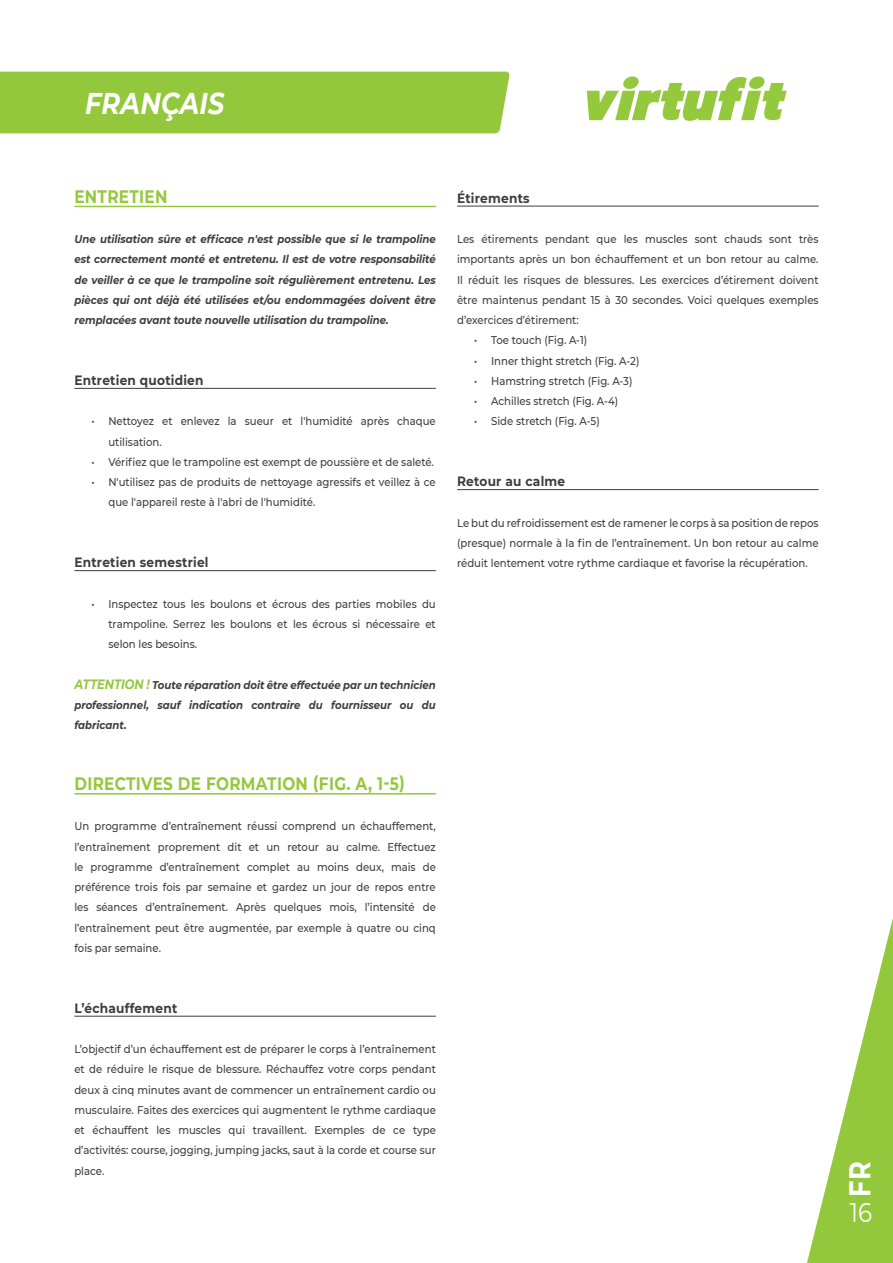
<style>
.page{position:relative;width:893px;height:1263px;background:#fff}
.page>*{position:absolute;margin:0;border:0;box-sizing:border-box;transform-origin:0 0}
.t1{font:italic 700 30px "Montserrat";letter-spacing:.01em;color:#fff;scale:.85 1}
.t2{font:700 30px "Montserrat";color:#fff;scale:.85 1}
.t3{font:27px "Montserrat";color:#fff;scale:.85 1}
.VF__Opsomming_platte_tekst{font:700 18px "Montserrat";letter-spacing:.02em;color:#94c83c;scale:.85 1}
.VF__Opsomming_platte_tekst-2{font:700 13.5px "Montserrat";letter-spacing:.02em;color:#3e3e3f;scale:.9 1}
.VF__Opsomming_platte_tekst-3{font:500 11.25px/20.2px "Montserrat";color:#3e3e3f;text-align:justify;scale:.9 1}
.t4{font:italic 700 11.25px/20.2px "Montserrat";color:#3e3e3f;text-align:justify;scale:.9 1}
.s1{font-size:13.5px;color:#94c83c}
</style>
<div class="page">
<div style="left:0;top:72px;width:510px;height:61px;background:#94c83c"></div>
<svg style="left:587px;top:76px;width:200px;height:45px"></svg>
<svg style="left:807px;top:918px;width:86px;height:345px"></svg>
<hr style="left:457px;top:206px;width:362px;height:1px;background:#3e3e3f">
<hr style="left:457px;top:489px;width:362px;height:1px;background:#3e3e3f">
<hr style="left:74px;top:206px;width:362px;height:1px;background:#94c83c">
<hr style="left:74px;top:388px;width:362px;height:1px;background:#3e3e3f">
<hr style="left:74px;top:570px;width:362px;height:1px;background:#3e3e3f">
<hr style="left:74px;top:793px;width:362px;height:1px;background:#94c83c">
<hr style="left:74px;top:1016px;width:362px;height:1px;background:#3e3e3f">
<h1 class="t1" style="left:85px;top:82px;width:166px">FRANÇAIS</h1>
<p class="VF__Opsomming_platte_tekst" style="left:74px;top:183px;width:111px">ENTRETIEN</p>
<p class="t4" style="left:74px;top:228px;width:403px">Une utilisation sûre et efficace n'est possible que si le trampoline est correctement monté et entretenu. Il est de votre responsabilité de veiller à ce que le trampoline soit régulièrement entretenu. Les pièces qui ont déjà été utilisées et/ou endommagées doivent être remplacées avant toute nouvelle utilisation du trampoline.</p>
<p class="VF__Opsomming_platte_tekst-2" style="left:74px;top:370px;width:145px">Entretien quotidien</p>
<p class="VF__Opsomming_platte_tekst-3" style="left:108px;top:411px;width:365px;text-indent:-17px">• Nettoyez et enlevez la sueur et l'humidité après chaque utilisation.</p>
<p class="VF__Opsomming_platte_tekst-3" style="left:91px;top:451px;width:382px">• Vérifiez que le trampoline est exempt de poussière et de saleté.</p>
<p class="VF__Opsomming_platte_tekst-3" style="left:108px;top:471px;width:365px;text-indent:-17px">• N'utilisez pas de produits de nettoyage agressifs et veillez à ce que l'appareil reste à l'abri de l'humidité.</p>
<p class="VF__Opsomming_platte_tekst-2" style="left:74px;top:552px;width:151px">Entretien semestriel</p>
<p class="VF__Opsomming_platte_tekst-3" style="left:108px;top:593px;width:365px;text-indent:-17px">• Inspectez tous les boulons et écrous des parties mobiles du trampoline. Serrez les boulons et les écrous si nécessaire et selon les besoins.</p>
<p class="t4" style="left:74px;top:674px;width:403px"><span class="s1">ATTENTION !</span> Toute réparation doit être effectuée par un technicien professionnel, sauf indication contraire du fournisseur ou du fabricant.</p>
<p class="VF__Opsomming_platte_tekst" style="left:74px;top:770px;width:390px">DIRECTIVES DE FORMATION (FIG. A, 1-5)</p>
<p class="VF__Opsomming_platte_tekst-3" style="left:74px;top:816px;width:403px">Un programme d’entraînement réussi comprend un échauffement, l’entraînement proprement dit et un retour au calme. Effectuez le programme d’entraînement complet au moins deux, mais de préférence trois fois par semaine et gardez un jour de repos entre les séances d’entraînement. Après quelques mois, l’intensité de l’entraînement peut être augmentée, par exemple à quatre ou cinq fois par semaine.</p>
<p class="VF__Opsomming_platte_tekst-2" style="left:74px;top:998px;width:116px">L’échauffement</p>
<p class="VF__Opsomming_platte_tekst-3" style="left:74px;top:1038px;width:403px">L’objectif d’un échauffement est de préparer le corps à l’entraînement et de réduire le risque de blessure. Réchauffez votre corps pendant deux à cinq minutes avant de commencer un entraînement cardio ou musculaire. Faites des exercices qui augmentent le rythme cardiaque et échauffent les muscles qui travaillent. Exemples de ce type d’activités: course, jogging, jumping jacks, saut à la corde et course sur place.</p>
<p class="VF__Opsomming_platte_tekst-2" style="left:457px;top:188px;width:82px">Étirements</p>
<p class="VF__Opsomming_platte_tekst-3" style="left:457px;top:228px;width:403px">Les étirements pendant que les muscles sont chauds sont très importants après un bon échauffement et un bon retour au calme.<br>Il réduit les risques de blessures. Les exercices d’étirement doivent être maintenus pendant 15 à 30 secondes. Voici quelques exemples d’exercices d’étirement:</p>
<p class="VF__Opsomming_platte_tekst-3" style="left:474px;top:330px;width:127px">• Toe touch (Fig. A-1)</p>
<p class="VF__Opsomming_platte_tekst-3" style="left:474px;top:350px;width:185px">• Inner thight stretch (Fig. A-2)</p>
<p class="VF__Opsomming_platte_tekst-3" style="left:474px;top:370px;width:177px">• Hamstring stretch (Fig. A-3)</p>
<p class="VF__Opsomming_platte_tekst-3" style="left:474px;top:390px;width:162px">• Achilles stretch (Fig. A-4)</p>
<p class="VF__Opsomming_platte_tekst-3" style="left:474px;top:411px;width:141px">• Side stretch (Fig. A-5)</p>
<p class="VF__Opsomming_platte_tekst-2" style="left:457px;top:471px;width:122px">Retour au calme</p>
<p class="VF__Opsomming_platte_tekst-3" style="left:457px;top:512px;width:403px">Le but du refroidissement est de ramener le corps à sa position de repos (presque) normale à la fin de l’entraînement. Un bon retour au calme réduit lentement votre rythme cardiaque et favorise la récupération.</p>
<h1 class="t2" style="left:838px;top:1197px;width:44px;rotate:-90deg">FR</h1>
<h2 class="t3" style="left:850px;top:1194px;width:28px">16</h2>
</div>
